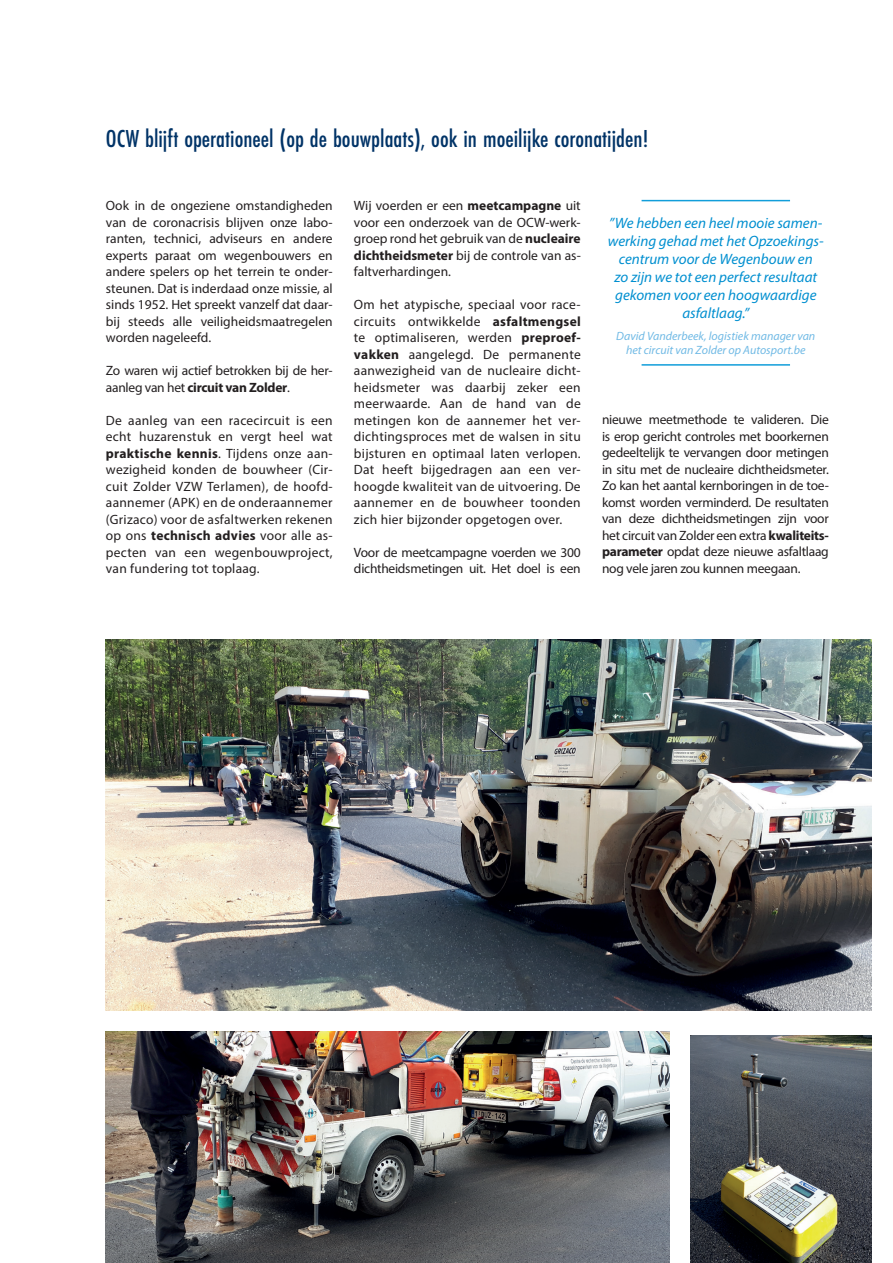
<style>
.page{position:relative;width:893px;height:1263px;background:#fff}
.page>*{position:absolute;margin:0;border:0;box-sizing:border-box;transform-origin:0 0}
.t1{font:500 25.5px "Futura PT Cond";color:#003367}
.t2{font:italic 15px/18px "Myriad Pro";color:#008fd0;text-align:center}
.t3{font:13.5px/16.5px "Myriad Pro";color:#231f20;text-align:justify}
.t4{font:13.5px/16.5px "Myriad Pro";letter-spacing:-.02em;color:#231f20}
.t5{font:italic 12px/13.5px "Myriad Pro";color:#71bae5;text-align:center}
.s1{font-weight:700}
</style>
<div class="page">
<img style="left:690px;top:1035px;width:182px;height:228px">
<img style="left:106px;top:1032px;width:563px;height:231px">
<img style="left:106px;top:639px;width:766px;height:371px">
<hr style="left:642px;top:200px;width:148px;height:1px;background:#119eda">
<hr style="left:642px;top:364px;width:148px;height:2px;background:#119eda">
<h1 class="t1" style="left:106px;top:124px;width:544px">OCW blijft operationeel (op de bouwplaats), ook in moeilijke coronatijden!</h1>
<p class="t3" style="left:106px;top:197px;width:228px">Ook in de ongeziene omstandigheden van de coronacrisis blijven onze labo&shy;ranten, technici, adviseurs en andere experts paraat om wegenbouwers en andere spelers op het terrein te onder&shy;steunen. Dat is inderdaad onze missie, al sinds 1952. Het spreekt vanzelf dat daar&shy;bij steeds alle veiligheidsmaatregelen worden nageleefd.</p>
<p class="t4" style="left:106px;top:362px;width:228px">Zo waren wij actief betrokken bij de her&shy;aanleg van het <span class="s1">circuit van Zolder</span>.</p>
<p class="t3" style="left:106px;top:412px;width:228px">De aanleg van een racecircuit is een echt huzarenstuk en vergt heel wat <span class="s1">praktische kennis</span>. Tijdens onze aan&shy;wezigheid konden de bouwheer (Cir&shy;cuit Zolder VZW Terlamen), de hoofd&shy;aannemer (APK) en de onderaannemer (Grizaco) voor de asfaltwerken rekenen op ons <span class="s1">technisch advies</span> voor alle as&shy;pecten van een wegenbouwproject, van fundering tot toplaag.</p>
<p class="t3" style="left:354px;top:197px;width:228px">Wij voerden er een <span class="s1">meetcampagne</span> uit voor een onderzoek van de OCW-werk&shy;groep rond het gebruik van de <span class="s1">nucleaire dichtheidsmeter</span> bij de controle van as&shy;faltverhardingen.</p>
<p class="t3" style="left:354px;top:296px;width:228px">Om het atypische, speciaal voor race&shy;circuits ontwikkelde <span class="s1">asfaltmengsel </span>te optimaliseren, werden <span class="s1">preproef&shy;vakken</span> aangelegd. De permanente aanwezigheid van de nucleaire dicht&shy;heidsmeter was daarbij zeker een meerwaarde. Aan de hand van de metingen kon de aannemer het ver&shy;dichtingsproces met de walsen in situ bijsturen en optimaal laten verlopen.<br>Dat heeft bijgedragen aan een ver&shy;hoogde kwaliteit van de uitvoering. De aannemer en de bouwheer toonden zich hier bijzonder opgetogen over.</p>
<p class="t4" style="left:354px;top:543px;width:228px">Voor de meetcampagne voerden we 300 dichtheidsmetingen uit. Het doel is een</p>
<p class="t2" style="left:608px;top:214px;width:217px">”We hebben een heel mooie samen&shy;werking gehad met het Opzoekings&shy;centrum voor de Wegenbouw en<br>zo zijn we tot een perfect resultaat gekomen voor een hoogwaardige asfaltlaag.”</p>
<p class="t5" style="left:616px;top:329px;width:201px">David Vanderbeek, logistiek manager van het circuit van Zolder op Autosport.be</p>
<p class="t3" style="left:602px;top:411px;width:228px">nieuwe meetmethode te valideren. Die is erop gericht controles met boorkernen gedeeltelijk te vervangen door metingen in situ met de nucleaire dichtheidsmeter.<br>Zo kan het aantal kernboringen in de toe&shy;komst worden verminderd. De resultaten van deze dichtheidsmetingen zijn voor het circuit van Zolder een extra <span class="s1">kwaliteits&shy;parameter</span> opdat deze nieuwe asfaltlaag nog vele jaren zou kunnen meegaan.</p>
</div>
